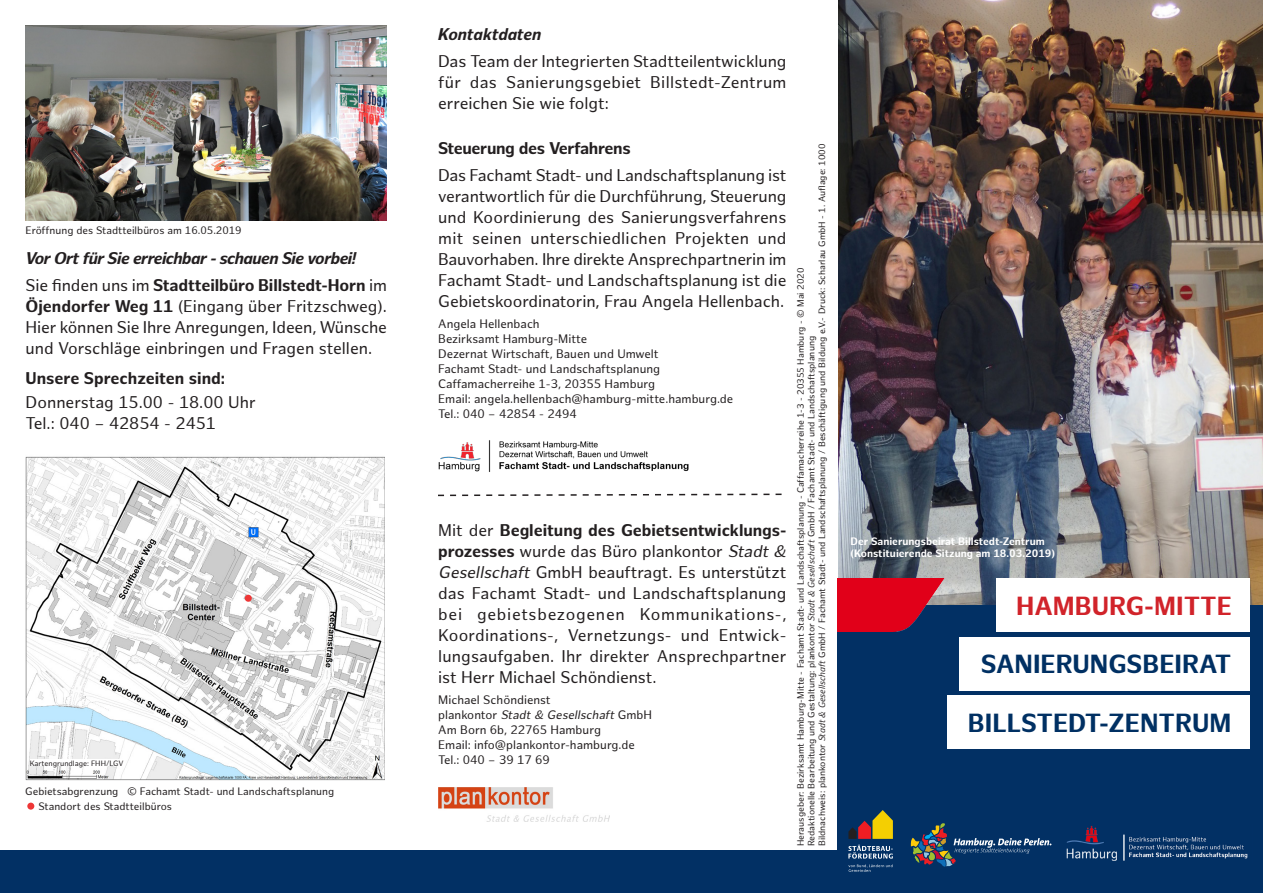
<style>
.page{position:relative;width:1263px;height:893px;background:#fff}
.page>*{position:absolute;margin:0;border:0;box-sizing:border-box;transform-origin:0 0}
.t1{font:700 25.5px "Hamburg Sans";color:#003063}
.t2{font:700 25.5px "Hamburg Sans";color:#d1232a}
.Einf__Abs__angepasst{font:16.5px/21px "Hamburg Sans";color:#231f20;text-align:justify}
.t3{font:italic 700 16.5px "Hamburg Sans";letter-spacing:-.03em;color:#231f20}
.Einf__Abs__angepasst-2{font:700 16.5px "Hamburg Sans";color:#231f20}
.Einf__Abs__angepasst-3{font:700 16.5px "Hamburg Sans";letter-spacing:-.02em;color:#231f20}
.t4{font:italic 700 16.5px "Hamburg Sans";letter-spacing:-.005em;color:#231f20}
.t5{font:12px "Hamburg Sans";color:#231f20}
.t6{font:italic 12px "Hamburg Sans";color:#231f20}
.t7{font:10.5px "Hamburg Sans";color:#231f20}
.t8{font:700 10.5px "Hamburg Sans";color:#fff}
.t9{font:9px "Hamburg Sans";color:#231f20}
.t10{font:7.5px "Hamburg Sans";color:#231f20}
.s1{font-weight:700}
.s2{font-style:italic}
.s3{font-style:normal}
</style>
<div class="page">
<img style="left:839px;top:0;width:424px;height:605px">
<div style="left:838px;top:605px;width:425px;height:288px;background:#023064"></div>
<svg style="left:911px;top:823px;width:140px;height:44px"></svg>
<svg style="left:848px;top:810px;width:45px;height:29px"></svg>
<svg style="left:848px;top:845px;width:45px;height:27px"></svg>
<div style="left:996px;top:578px;width:254px;height:54px;background:#fff"></div>
<div style="left:0;top:850px;width:838px;height:43px;background:#023064"></div>
<img style="left:438px;top:440px;width:251px;height:32px">
<img style="left:838px;top:578px;width:129px;height:54px">
<div style="left:960px;top:637px;width:290px;height:53px;background:#fff"></div>
<div style="left:948px;top:695px;width:302px;height:54px;background:#fff"></div>
<svg style="left:438px;top:493px;width:344px;height:4px"></svg>
<img style="left:1066px;top:825px;width:182px;height:36px">
<img style="left:438px;top:787px;width:171px;height:35px">
<img style="left:26px;top:456px;width:359px;height:324px">
<div style="left:245px;top:595px;width:7px;height:7px;background:#ee3636;border-radius:50%"></div>
<div style="left:27px;top:803px;width:7px;height:7px;background:#ee3636;border-radius:50%"></div>
<img style="left:26px;top:26px;width:361px;height:194px">
<div style="left:30px;top:759px;width:94px;height:7px;background:#fff"></div>
<p class="t7" style="left:26px;top:225px;width:218px">Eröffnung des Stadtteilbüros am 16.05.2019</p>
<p class="t3" style="left:26px;top:248px;width:332px">Vor Ort für Sie erreichbar - schauen Sie vorbei!</p>
<p class="Einf__Abs__angepasst" style="left:26px;top:275px;width:363px">Sie finden uns im <span class="s1">Stadtteilbüro Billstedt-Horn</span> im <span class="s1">Öjendorfer Weg 11</span> (Eingang über Fritzschweg).<br>Hier können Sie Ihre Anregungen, Ideen, Wünsche und Vorschläge einbringen und Fragen stellen.</p>
<p class="Einf__Abs__angepasst-2" style="left:26px;top:368px;width:201px">Unsere Sprechzeiten sind:</p>
<p class="Einf__Abs__angepasst" style="left:26px;top:392px;width:232px">Donnerstag 15.00 - 18.00 Uhr</p>
<p class="Einf__Abs__angepasst" style="left:26px;top:413px;width:192px">Tel.: 040 – 42854 - 2451</p>
<p class="t10" style="left:30px;top:759px;width:95px">Kartengrundlage: FHH/LGV</p>
<p class="t7" style="left:25px;top:785px;width:310px">Gebietsabgrenzung © Fachamt Stadt- und Landschaftsplanung</p>
<p class="t7" style="left:39px;top:800px;width:135px">Standort des Stadtteilbüros</p>
<p class="t4" style="left:438px;top:25px;width:105px">Kontaktdaten</p>
<p class="Einf__Abs__angepasst" style="left:438px;top:52px;width:350px">Das Team der Integrierten Stadtteilentwicklung für das Sanierungsgebiet Billstedt-Zentrum erreichen Sie wie folgt:</p>
<p class="Einf__Abs__angepasst-3" style="left:438px;top:139px;width:194px">Steuerung des Verfahrens</p>
<p class="Einf__Abs__angepasst" style="left:438px;top:166px;width:350px">Das Fachamt Stadt- und Landschaftsplanung ist verantwortlich für die Durchführung, Steuerung und Koordinierung des Sanierungsverfahrens mit seinen unterschiedlichen Projekten und Bauvorhaben. Ihre direkte Ansprechpartnerin im Fachamt Stadt- und Landschaftsplanung ist die Gebietskoordinatorin, Frau Angela Hellenbach.</p>
<p class="t5" style="left:438px;top:317px;width:103px">Angela Hellenbach</p>
<p class="t5" style="left:438px;top:332px;width:150px">Bezirksamt Hamburg-Mitte</p>
<p class="t5" style="left:438px;top:347px;width:222px">Dezernat Wirtschaft, Bauen und Umwelt</p>
<p class="t5" style="left:438px;top:362px;width:223px">Fachamt Stadt- und Landschaftsplanung</p>
<p class="t5" style="left:438px;top:377px;width:218px">Caffamacherreihe 1-3, 20355 Hamburg</p>
<p class="t5" style="left:438px;top:392px;width:296px">Email: angela.hellenbach@hamburg-mitte.hamburg.de</p>
<p class="t5" style="left:438px;top:407px;width:140px">Tel.: 040 – 42854 - 2494</p>
<p class="Einf__Abs__angepasst" style="left:438px;top:520px;width:353px;text-align:left">Mit der <span class="s1">Begleitung des Gebietsentwicklungs&shy;prozesses</span> wurde das Büro plankontor <span class="s2">Stadt &amp; Gesellschaft</span> GmbH beauftragt. Es unterstützt das Fachamt Stadt- und Landschaftsplanung bei gebietsbezogenen Kommunikations-, Koordinations-, Vernetzungs- und Entwick&shy;lungsaufgaben. Ihr direkter Ansprechpartner ist Herr Michael Schöndienst.</p>
<p class="t5" style="left:438px;top:693px;width:114px">Michael Schöndienst</p>
<p class="t6" style="left:438px;top:708px;width:215px"><span class="s3">p l a n ko n t o r</span> Stadt &amp; Gesellschaft <span class="s3">G m b H</span></p>
<p class="t5" style="left:438px;top:723px;width:164px">Am Born 6b, 22765 Hamburg</p>
<p class="t5" style="left:438px;top:738px;width:198px">Email: info@plankontor-hamburg.de</p>
<p class="t5" style="left:438px;top:753px;width:113px">Tel.: 040 – 39 17 69</p>
<p class="t9" style="left:817px;top:846px;width:704px;rotate:-90deg">Bildnachweis: plankontor <span class="s2">Stadt &amp; Gesellschaft</span> GmbH / Fachamt Stadt- und Landschaftsplanung / Beschäftigung und Bildung e.V.- Druck: Scharlau GmbH - 1. Auflage: 1000</p>
<p class="t9" style="left:795px;top:846px;width:580px;rotate:-90deg">Herausgeber: Bezirksamt Hamburg-Mitte - Fachamt Stadt- und Landschaftsplanung - Caffamacherreihe 1-3 - 20355 Hamburg - © Mai 2020</p>
<p class="t9" style="left:806px;top:846px;width:512px;rotate:-90deg">Redaktionelle Bearbeitung und Gestaltung: plankontor <span class="s2">Stadt &amp; Gesellschaft</span> GmbH / Fachamt Stadt- und Landschaftsplanung</p>
<p class="t8" style="left:850px;top:535px;width:196px">Der Sanierungsbeirat Billstedt-Zentrum</p>
<p class="t8" style="left:850px;top:547px;width:206px">(Konstituierende Sitzung am 18.03.2019)</p>
<p class="t2" style="left:1016px;top:591px;width:217px">HAMBURG-MITTE</p>
<p class="t1" style="left:981px;top:649px;width:252px">SANIERUNGSBEIRAT</p>
<p class="t1" style="left:968px;top:708px;width:265px">BILLSTEDT-ZENTRUM</p>
</div>
